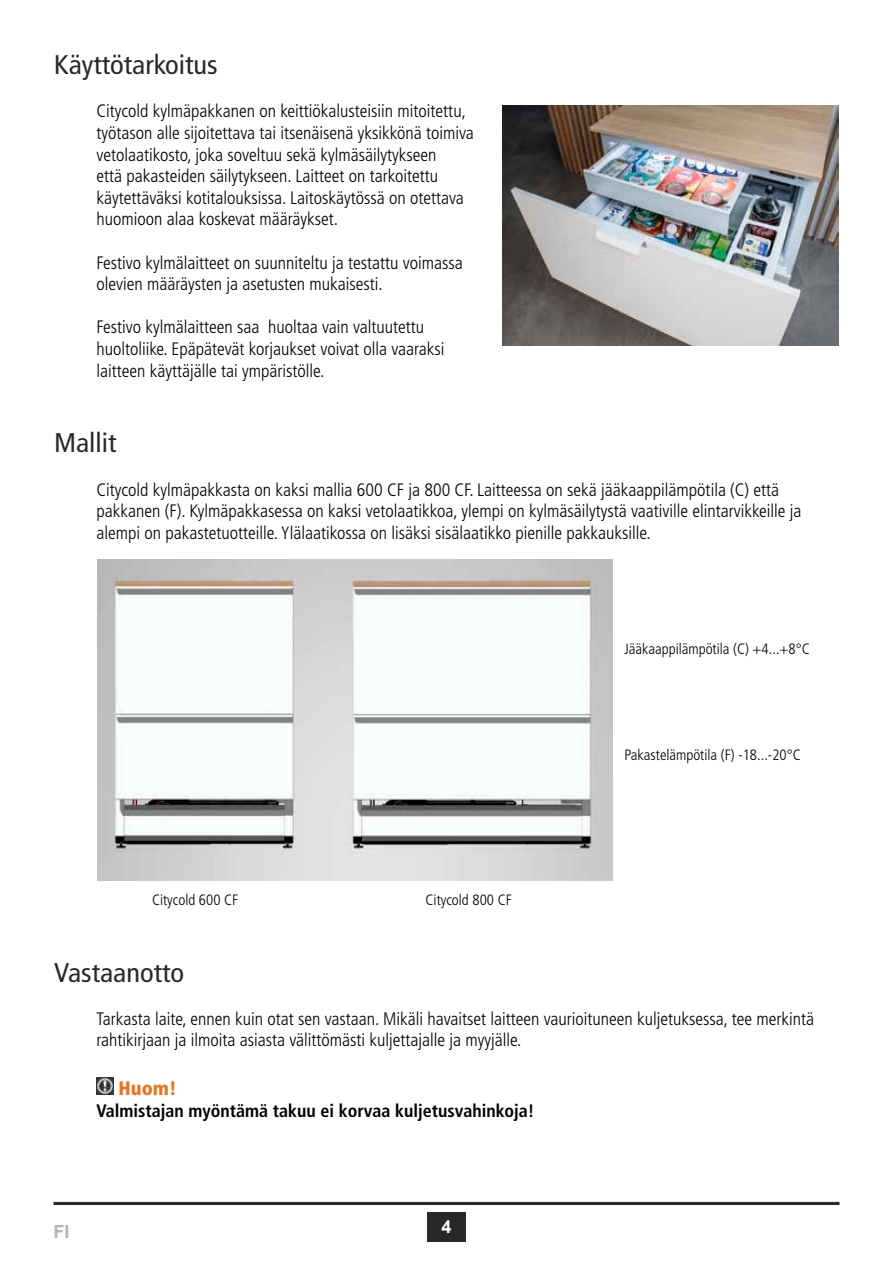
<style>
.page{position:relative;width:893px;height:1263px;background:#fff}
.page>*{position:absolute;margin:0;border:0;box-sizing:border-box;transform-origin:0 0}
.t1{font:condensed 27px "Frutiger LT Std";color:#282827;scale:1.05 1}
.t2{font:900 condensed 19.5px "Frutiger LT Std";color:#ee7219}
.t3{font:300 condensed 18px/21.6px "Frutiger LT Std";color:#000}
.t4{font:700 condensed 18px "Frutiger LT Std";color:#000}
.t5{font:700 18px "Arial";color:#b3b2b2}
.t6{font:700 18px "Arial";color:#fff}
.t7{font:300 condensed 15px "Frutiger LT Std";color:#000}
</style>
<div class="page">
<hr style="left:54px;top:1202px;width:785px;height:3px;background:#282827">
<div style="left:427px;top:1212px;width:39px;height:30px;background:#282827"></div>
<img style="left:97px;top:1078px;width:16px;height:17px">
<img style="left:503px;top:105px;width:336px;height:241px">
<img style="left:98px;top:560px;width:515px;height:320px">
<h1 class="t1" style="left:54px;top:49px;width:157px">Käyttötarkoitus</h1>
<p class="t3" style="left:97px;top:101px;width:379px">Citycold kylmäpakkanen on keittiökalusteisiin mitoitettu, työtason alle sijoitettava tai itsenäisenä yksikkönä toimiva vetolaatikosto, joka soveltuu sekä kylmäsäilytykseen<br>että pakasteiden säilytykseen. Laitteet on tarkoitettu käytettäväksi kotitalouksissa. Laitoskäytössä on otettava huomioon alaa koskevat määräykset.</p>
<p class="t3" style="left:97px;top:252px;width:368px">Festivo kylmälaitteet on suunniteltu ja testattu voimassa olevien määräysten ja asetusten mukaisesti.</p>
<p class="t3" style="left:97px;top:317px;width:350px">Festivo kylmälaitteen saa huoltaa vain valtuutettu huoltoliike. Epäpätevät korjaukset voivat olla vaaraksi laitteen käyttäjälle tai ympäristölle.</p>
<h1 class="t1" style="left:54px;top:427px;width:61px">Mallit</h1>
<p class="t3" style="left:97px;top:479px;width:706px">Citycold kylmäpakkasta on kaksi mallia 600 CF ja 800 CF. Laitteessa on sekä jääkaappilämpötila (C) että pakkanen (F). Kylmäpakkasessa on kaksi vetolaatikkoa, ylempi on kylmäsäilytystä vaativille elintarvikkeille ja alempi on pakastetuotteille. Ylälaatikossa on lisäksi sisälaatikko pienille pakkauksille.</p>
<p class="t7" style="left:624px;top:640px;width:187px">Jääkaappilämpötila (C) +4...+8°C</p>
<p class="t7" style="left:152px;top:892px;width:88px">Citycold 600 CF</p>
<p class="t7" style="left:426px;top:892px;width:88px">Citycold 800 CF</p>
<p class="t7" style="left:624px;top:746px;width:178px">Pakastelämpötila (F) -18...-20°C</p>
<h1 class="t1" style="left:54px;top:956px;width:126px">Vastaanotto</h1>
<p class="t3" style="left:97px;top:1008px;width:719px">Tarkasta laite, ennen kuin otat sen vastaan. Mikäli havaitset laitteen vaurioituneen kuljetuksessa, tee merkintä rahtikirjaan ja ilmoita asiasta välittömästi kuljettajalle ja myyjälle.</p>
<p class="t2" style="left:119px;top:1076px;width:60px">Huom!</p>
<p class="t4" style="left:97px;top:1100px;width:440px">Valmistajan myöntämä takuu ei korvaa kuljetusvahinkoja!</p>
<p class="t5" style="left:54px;top:1219px;width:18px">FI</p>
<p class="t6" style="left:441px;top:1214px;width:12px">4</p>
</div>
